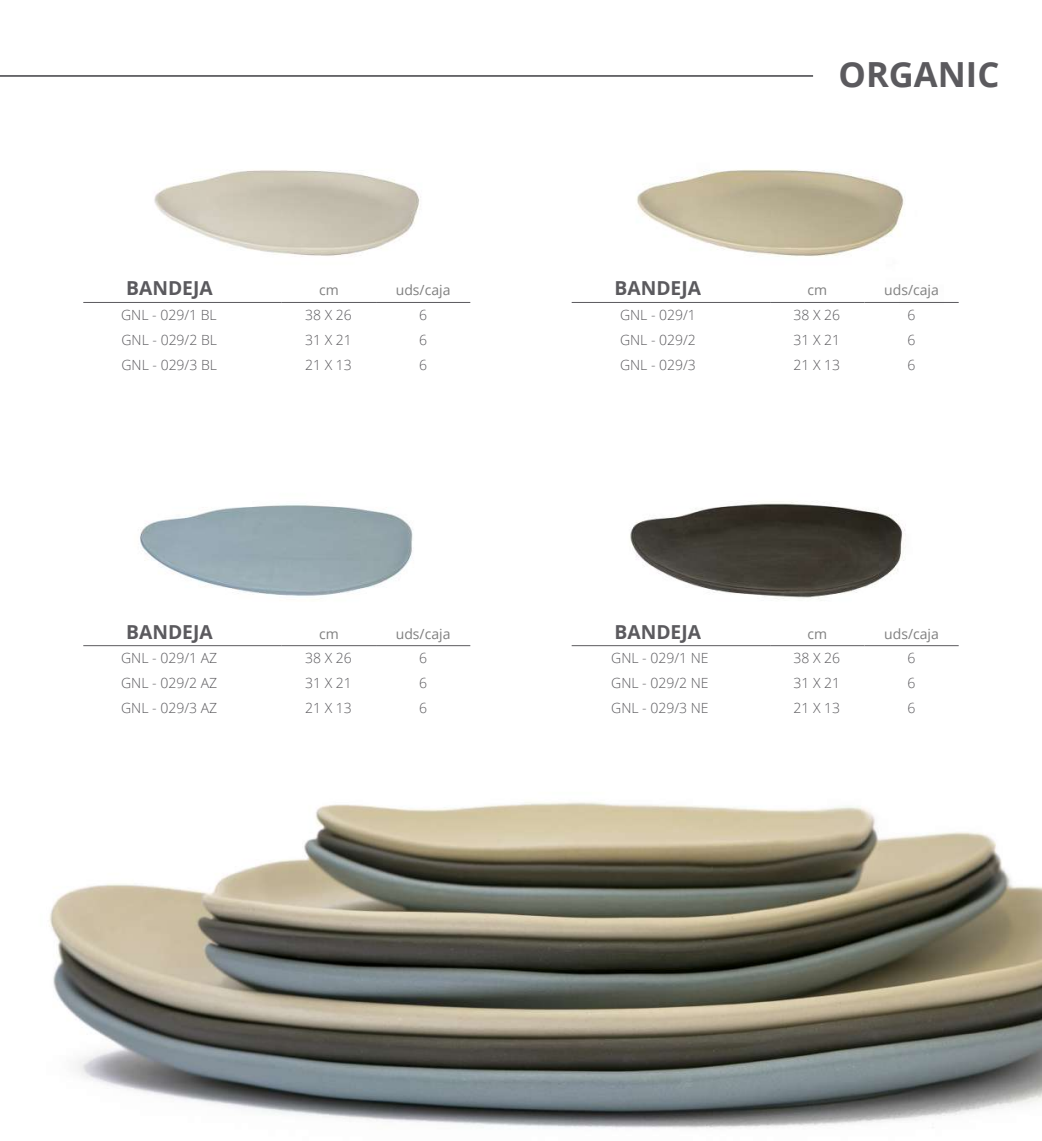
<style>
.page{position:relative;width:1042px;height:1141px;background:#fff}
.page>*{position:absolute;margin:0;border:0;box-sizing:border-box;transform-origin:0 0}
.t1{font:700 34.65px "Open Sans";color:#5b5a5e}
.t2{font:700 19.25px "Open Sans";color:#5b5a5e}
.t3{font:300 14px "Open Sans";color:#5b5a5e}
.t4{font:14px "Open Sans";color:#808080}
</style>
<div class="page">
<img style="left:104px;top:504px;width:348px;height:143px">
<img style="left:596px;top:501px;width:347px;height:146px">
<img style="left:154px;top:170px;width:267px;height:86px">
<img style="left:636px;top:169px;width:269px;height:88px">
<hr style="left:0;top:75px;width:813px;height:2px;background:#5b5a5e">
<img style="left:49px;top:802px;width:993px;height:326px">
<hr style="left:282px;top:645px;width:94px;height:1px;background:#5b5a5e">
<hr style="left:376px;top:645px;width:94px;height:1px;background:#5b5a5e">
<hr style="left:83px;top:645px;width:199px;height:1px;background:#5b5a5e">
<hr style="left:770px;top:645px;width:94px;height:1px;background:#5b5a5e">
<hr style="left:864px;top:645px;width:94px;height:1px;background:#5b5a5e">
<hr style="left:572px;top:645px;width:198px;height:1px;background:#5b5a5e">
<hr style="left:282px;top:302px;width:94px;height:1px;background:#5b5a5e">
<hr style="left:376px;top:302px;width:94px;height:1px;background:#5b5a5e">
<hr style="left:83px;top:302px;width:199px;height:1px;background:#5b5a5e">
<hr style="left:770px;top:302px;width:94px;height:1px;background:#5b5a5e">
<hr style="left:864px;top:302px;width:94px;height:1px;background:#5b5a5e">
<hr style="left:572px;top:302px;width:198px;height:1px;background:#5b5a5e">
<h2 class="t2" style="left:126px;top:275px;width:88px">BANDEJA</h2>
<p class="t4" style="left:319px;top:281px;width:21px">cm</p>
<p class="t4" style="left:396px;top:281px;width:56px">uds/caja</p>
<p class="t3" style="left:121px;top:305px;width:97px">GNL - 029/1 BL</p>
<p class="t3" style="left:305px;top:305px;width:48px">38 X 26</p>
<p class="t3" style="left:419px;top:305px;width:9px">6</p>
<p class="t3" style="left:121px;top:330px;width:97px">GNL - 029/2 BL</p>
<p class="t3" style="left:305px;top:330px;width:48px">31 X 21</p>
<p class="t3" style="left:419px;top:330px;width:9px">6</p>
<p class="t3" style="left:121px;top:355px;width:97px">GNL - 029/3 BL</p>
<p class="t3" style="left:305px;top:355px;width:48px">21 X 13</p>
<p class="t3" style="left:419px;top:355px;width:9px">6</p>
<h2 class="t2" style="left:126px;top:618px;width:88px">BANDEJA</h2>
<p class="t4" style="left:319px;top:624px;width:21px">cm</p>
<p class="t4" style="left:396px;top:624px;width:56px">uds/caja</p>
<p class="t3" style="left:121px;top:649px;width:98px">GNL - 029/1 AZ</p>
<p class="t3" style="left:305px;top:649px;width:48px">38 X 26</p>
<p class="t3" style="left:419px;top:649px;width:9px">6</p>
<p class="t3" style="left:121px;top:673px;width:98px">GNL - 029/2 AZ</p>
<p class="t3" style="left:305px;top:673px;width:48px">31 X 21</p>
<p class="t3" style="left:419px;top:673px;width:9px">6</p>
<p class="t3" style="left:121px;top:698px;width:98px">GNL - 029/3 AZ</p>
<p class="t3" style="left:305px;top:698px;width:48px">21 X 13</p>
<p class="t3" style="left:419px;top:698px;width:9px">6</p>
<h1 class="t1" style="left:838px;top:50px;width:162px">ORGANIC</h1>
<h2 class="t2" style="left:614px;top:275px;width:88px">BANDEJA</h2>
<p class="t4" style="left:807px;top:281px;width:21px">cm</p>
<p class="t4" style="left:884px;top:281px;width:56px">uds/caja</p>
<p class="t3" style="left:620px;top:305px;width:77px">GNL - 029/1</p>
<p class="t3" style="left:793px;top:305px;width:48px">38 X 26</p>
<p class="t3" style="left:907px;top:305px;width:9px">6</p>
<p class="t3" style="left:620px;top:330px;width:77px">GNL - 029/2</p>
<p class="t3" style="left:793px;top:330px;width:48px">31 X 21</p>
<p class="t3" style="left:907px;top:330px;width:9px">6</p>
<p class="t3" style="left:620px;top:355px;width:77px">GNL - 029/3</p>
<p class="t3" style="left:793px;top:355px;width:48px">21 X 13</p>
<p class="t3" style="left:907px;top:355px;width:9px">6</p>
<h2 class="t2" style="left:614px;top:618px;width:88px">BANDEJA</h2>
<p class="t4" style="left:807px;top:624px;width:21px">cm</p>
<p class="t4" style="left:884px;top:624px;width:56px">uds/caja</p>
<p class="t3" style="left:611px;top:649px;width:99px">GNL - 029/1 NE</p>
<p class="t3" style="left:793px;top:649px;width:48px">38 X 26</p>
<p class="t3" style="left:907px;top:649px;width:9px">6</p>
<p class="t3" style="left:611px;top:673px;width:99px">GNL - 029/2 NE</p>
<p class="t3" style="left:793px;top:673px;width:48px">31 X 21</p>
<p class="t3" style="left:907px;top:673px;width:9px">6</p>
<p class="t3" style="left:611px;top:698px;width:99px">GNL - 029/3 NE</p>
<p class="t3" style="left:793px;top:698px;width:48px">21 X 13</p>
<p class="t3" style="left:907px;top:698px;width:9px">6</p>
</div>
